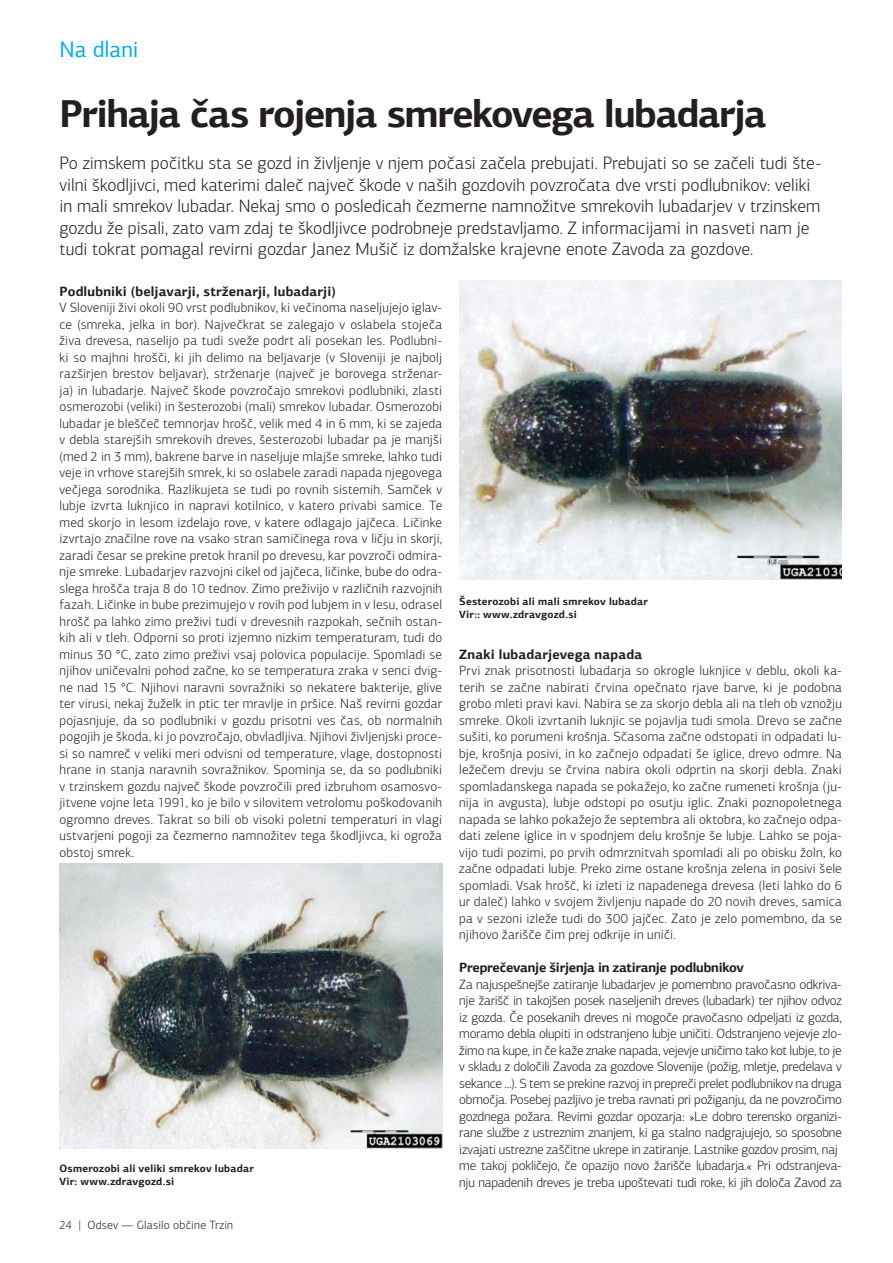
<style>
.page{position:relative;width:893px;height:1263px;background:#fff}
.page>*{position:absolute;margin:0;border:0;box-sizing:border-box;transform-origin:0 0}
.t1{font:700 39px "PF Agora Sans Pro";letter-spacing:-.035em;color:#231f20}
.t2{font:22.5px "PF Agora Sans Pro";letter-spacing:-.005em;color:#00aeef}
.t3{font:300 18px/21.6px "PF Agora Sans Pro";color:#231f20}
.t4{font:300 13.5px/16.5px "PF Agora Sans Pro";letter-spacing:-.015em;color:#231f20;text-align:justify}
.t5{font:700 13.5px "PF Agora Sans Pro";letter-spacing:.005em;color:#231f20}
.t6{font:700 13.5px "PF Agora Sans Pro";letter-spacing:-.02em;color:#231f20}
.t7{font:300 12px "PF Agora Sans Pro";letter-spacing:.015em;color:#231f20}
.t8{font:700 10.5px/12.6px "PF Agora Sans Pro";letter-spacing:.02em;color:#231f20}
</style>
<div class="page">
<img style="left:60px;top:863px;width:382px;height:286px">
<img style="left:459px;top:281px;width:383px;height:298px">
<h2 class="t2" style="left:60px;top:35px;width:81px">Na dlani</h2>
<h1 class="t1" style="left:60px;top:89px;width:709px">Prihaja čas rojenja smrekovega lubadarja</h1>
<p class="t3" style="left:60px;top:152px;width:763px">Po zimskem počitku sta se gozd in življenje v njem počasi začela prebujati. Prebujati so se začeli tudi šte&shy;vilni škodljivci, med katerimi daleč največ škode v naših gozdovih povzročata dve vrsti podlubnikov: veliki in mali smrekov lubadar. Nekaj smo o posledicah čezmerne namnožitve smrekovih lubadarjev v trzinskem gozdu že pisali, zato vam zdaj te škodljivce podrobneje predstavljamo. Z informacijami in nasveti nam je tudi tokrat pomagal revirni gozdar Janez Mušič iz domžalske krajevne enote Zavoda za gozdove.</p>
<p class="t5" style="left:60px;top:283px;width:278px">Podlubniki (beljavarji, strženarji, lubadarji)</p>
<p class="t4" style="left:60px;top:300px;width:384px">V Sloveniji živi okoli 90 vrst podlubnikov, ki večinoma naseljujejo iglav&shy;ce (smreka, jelka in bor). Največkrat se zalegajo v oslabela stoječa živa drevesa, naselijo pa tudi sveže podrt ali posekan les. Podlubni&shy;ki so majhni hrošči, ki jih delimo na beljavarje (v Sloveniji je najbolj razširjen brestov beljavar), strženarje (največ je borovega strženar&shy;ja) in lubadarje. Največ škode povzročajo smrekovi podlubniki, zlasti osmerozobi (veliki) in šesterozobi (mali) smrekov lubadar. Osmerozobi lubadar je bleščeč temnorjav hrošč, velik med 4 in 6 mm, ki se zajeda v debla starejših smrekovih dreves, šesterozobi lubadar pa je manjši (med 2 in 3 mm), bakrene barve in naseljuje mlajše smreke, lahko tudi veje in vrhove starejših smrek, ki so oslabele zaradi napada njegovega večjega sorodnika. Razlikujeta se tudi po rovnih sistemih. Samček v lubje izvrta luknjico in napravi kotilnico, v katero privabi samice. Te med skorjo in lesom izdelajo rove, v katere odlagajo jajčeca. Ličinke izvrtajo značilne rove na vsako stran samičinega rova v ličju in skorji, zaradi česar se prekine pretok hranil po drevesu, kar povzroči odmira&shy;nje smreke. Lubadarjev razvojni cikel od jajčeca, ličinke, bube do odra&shy;slega hrošča traja 8 do 10 tednov. Zimo preživijo v različnih razvojnih fazah. Ličinke in bube prezimujejo v rovih pod lubjem in v lesu, odrasel hrošč pa lahko zimo preživi tudi v drevesnih razpokah, sečnih ostan&shy;kih ali v tleh. Odporni so proti izjemno nizkim temperaturam, tudi do minus 30 °C, zato zimo preživi vsaj polovica populacije. Spomladi se njihov uničevalni pohod začne, ko se temperatura zraka v senci dvig&shy;ne nad 15 °C. Njihovi naravni sovražniki so nekatere bakterije, glive ter virusi, nekaj žuželk in ptic ter mravlje in pršice. Naš revirni gozdar pojasnjuje, da so podlubniki v gozdu prisotni ves čas, ob normalnih pogojih je škoda, ki jo povzročajo, obvladljiva. Njihovi življenjski proce&shy;si so namreč v veliki meri odvisni od temperature, vlage, dostopnosti hrane in stanja naravnih sovražnikov. Spominja se, da so podlubniki v trzinskem gozdu največ škode povzročili pred izbruhom osamosvo&shy;jitvene vojne leta 1991, ko je bilo v silovitem vetrolomu poškodovanih ogromno dreves. Takrat so bili ob visoki poletni temperaturi in vlagi ustvarjeni pogoji za čezmerno namnožitev tega škodljivca, ki ogroža obstoj smrek.</p>
<p class="t8" style="left:60px;top:1162px;width:196px">Osmerozobi ali veliki smrekov lubadar<br>Vir: www.zdravgozd.si</p>
<p class="t7" style="left:60px;top:1218px;width:175px">24 | Odsev — Glasilo občine Trzin</p>
<p class="t8" style="left:459px;top:595px;width:190px">Šesterozobi ali mali smrekov lubadar<br>Vir:: www.zdravgozd.si</p>
<p class="t5" style="left:459px;top:646px;width:184px">Znaki lubadarjevega napada</p>
<p class="t4" style="left:459px;top:663px;width:384px">Prvi znak prisotnosti lubadarja so okrogle luknjice v deblu, okoli ka&shy;terih se začne nabirati črvina opečnato rjave barve, ki je podobna grobo mleti pravi kavi. Nabira se za skorjo debla ali na tleh ob vznožju smreke. Okoli izvrtanih luknjic se pojavlja tudi smola. Drevo se začne sušiti, ko porumeni krošnja. Sčasoma začne odstopati in odpadati lu&shy;bje, krošnja posivi, in ko začnejo odpadati še iglice, drevo odmre. Na ležečem drevju se črvina nabira okoli odprtin na skorji debla. Znaki spomladanskega napada se pokažejo, ko začne rumeneti krošnja (ju&shy;nija in avgusta), lubje odstopi po osutju iglic. Znaki poznopoletnega napada se lahko pokažejo že septembra ali oktobra, ko začnejo odpa&shy;dati zelene iglice in v spodnjem delu krošnje še lubje. Lahko se poja&shy;vijo tudi pozimi, po prvih odmrznitvah spomladi ali po obisku žoln, ko začne odpadati lubje. Preko zime ostane krošnja zelena in posivi šele spomladi. Vsak hrošč, ki izleti iz napadenega drevesa (leti lahko do 6 ur daleč) lahko v svojem življenju napade do 20 novih dreves, samica pa v sezoni izleže tudi do 300 jajčec. Zato je zelo pomembno, da se njihovo žarišče čim prej odkrije in uniči.</p>
<p class="t6" style="left:459px;top:959px;width:286px">Preprečevanje širjenja in zatiranje podlubnikov</p>
<p class="t4" style="left:459px;top:976px;width:384px;text-align:left">Za najuspešnejše zatiranje lubadarjev je pomembno pravočasno odkriva&shy;nje žarišč in takojšen posek naseljenih dreves (lubadark) ter njihov odvoz iz gozda. Če posekanih dreves ni mogoče pravočasno odpeljati iz gozda, moramo debla olupiti in odstranjeno lubje uničiti. Odstranjeno vejevje zlo&shy;žimo na kupe, in če kaže znake napada, vejevje uničimo tako kot lubje, to je v skladu z določili Zavoda za gozdove Slovenije (požig, mletje, predelava v sekance ...). S tem se prekine razvoj in prepreči prelet podlubnikov na druga območja. Posebej pazljivo je treba ravnati pri požiganju, da ne povzročimo gozdnega požara. Revirni gozdar opozarja: »Le dobro terensko organizi&shy;rane službe z ustreznim znanjem, ki ga stalno nadgrajujejo, so sposobne izvajati ustrezne zaščitne ukrepe in zatiranje. Lastnike gozdov prosim, naj me takoj pokličejo, če opazijo novo žarišče lubadarja.« Pri odstranjeva&shy;nju napadenih dreves je treba upoštevati tudi roke, ki jih določa Zavod za</p>
</div>
